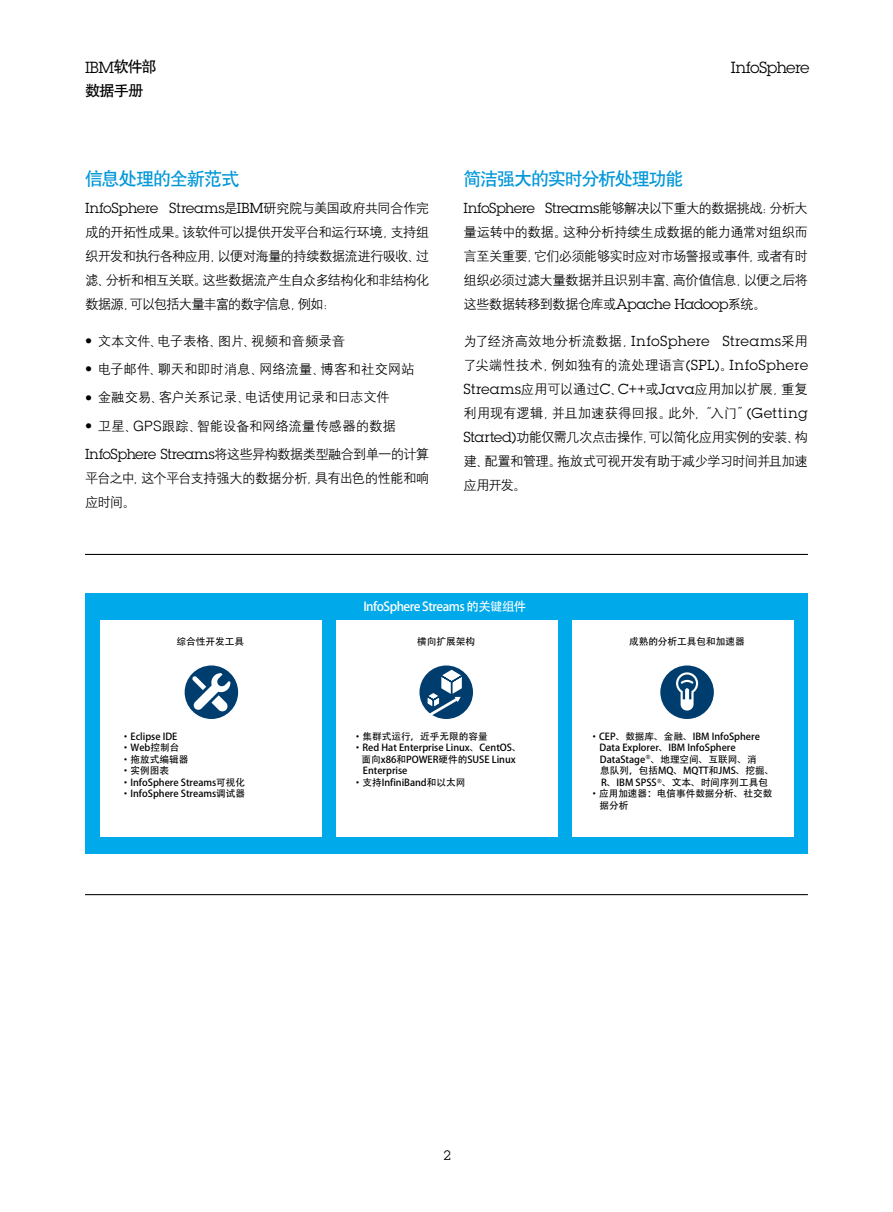
<style>
.page{position:relative;width:893px;height:1212px;background:#fff}
.page>*{position:absolute;margin:0;border:0;box-sizing:border-box;transform-origin:0 0}
.t1{font:18px "H Yb 1 gj";letter-spacing:-.06em;color:#0097d9}
.t2{font:15.75px "Lubalinfor IBM";letter-spacing:-.025em;color:#000}
.t3{font:15px "H Yb 1 gj";color:#000}
.t4{font:14.1px "Lubalinfor IBM";letter-spacing:-.01em;color:#000}
.t5{font:14.1px "Lubalinfor IBM";letter-spacing:.035em;color:#000}
.t6{font:13.5px/24px "H Yg 2 gj";letter-spacing:-.055em;color:#000;text-align:justify}
.t7{font:13.5px "H Yg 2 gj";letter-spacing:-.02em;color:#000}
.t8{font:13.5px "H Yg 2 gj";letter-spacing:-.015em;color:#000}
.t9{font:13.5px "H Yg 2 gj";letter-spacing:-.01em;color:#000}
.t10{font:13.35px "Lubalinfor IBM";color:#000}
.t11{font:12.45px "Helv Neue Boldfor IBM";letter-spacing:-.04em;color:#fff}
.t12{font:9.6px/11.6px "Helv Neue Romanfor IBM";color:#000}
.t13{font:9.6px "Helv Neue Boldfor IBM";color:#000}
.s1{font-family:"H Yb 1 gj";font-size:15px}
.s2{font-family:"H Yg 2 gj";font-size:13.5px}
.s3{font-family:"Helvetica";font-weight:300;font-size:14.1px}
.s4{font-family:"Lubalinfor IBM";font-size:14.1px}
.s5{font-family:"Helv Neue Lightfor IBM"}
</style>
<div class="page">
<div style="left:85px;top:594px;width:723px;height:260px;background:#00a9ea"></div>
<div style="left:101px;top:620px;width:221px;height:216px;background:#fff"></div>
<div style="left:336px;top:620px;width:222px;height:216px;background:#fff"></div>
<div style="left:573px;top:620px;width:221px;height:216px;background:#fff"></div>
<svg style="left:184px;top:665px;width:55px;height:55px"></svg>
<div style="left:183px;top:664px;width:57px;height:56px;border:1px solid #fff;border-radius:50%"></div>
<svg style="left:192px;top:673px;width:38px;height:39px"></svg>
<div style="left:660px;top:665px;width:54px;height:55px;background:#003d6f;border-radius:50%"></div>
<div style="left:659px;top:664px;width:56px;height:56px;border:1px solid #fff;border-radius:50%"></div>
<svg style="left:676px;top:672px;width:22px;height:38px"></svg>
<svg style="left:419px;top:665px;width:55px;height:55px"></svg>
<div style="left:418px;top:664px;width:56px;height:56px;border:1px solid #fff;border-radius:50%"></div>
<svg style="left:424px;top:667px;width:40px;height:52px"></svg>
<hr style="left:85px;top:554px;width:723px;height:1px;background:#000">
<hr style="left:85px;top:894px;width:723px;height:1px;background:#000">
<p class="t2" style="left:85px;top:57px;width:73px">IBM<span class="s1">软件部</span></p>
<p class="t3" style="left:85px;top:83px;width:60px">数据手册</p>
<h1 class="t1" style="left:85px;top:170px;width:156px">信息处理的全新范式</h1>
<p class="t4" style="left:85px;top:199px;width:346px">InfoSphere Streams<span class="s2">是</span>IBM<span class="s2">研究院与美国政府共同合作完</span></p>
<p class="t6" style="left:85px;top:220px;width:346px">成的开拓性成果。该软件可以提供开发平台和运行环境，支持组织开发和执行各种应用，以便对海量的持续数据流进行吸收、过滤、分析和相互关联。这些数据流产生自众多结构化和非结构化数据源，可以包括大量丰富的数字信息，例如：</p>
<p class="t9" style="left:85px;top:334px;width:262px"><span class="s3">•</span> 文本文件、电子表格、图片、视频和音频录音</p>
<p class="t7" style="left:85px;top:362px;width:331px"><span class="s3">•</span> 电子邮件、聊天和即时消息、网络流量、博客和社交网站</p>
<p class="t8" style="left:85px;top:390px;width:306px"><span class="s3">•</span> 金融交易、客户关系记录、电话使用记录和日志文件</p>
<p class="t7" style="left:85px;top:419px;width:313px"><span class="s3">•</span> 卫星、<span class="s3">GPS</span>跟踪、智能设备和网络流量传感器的数据</p>
<p class="t4" style="left:85px;top:445px;width:346px">InfoSphere Streams<span class="s2">将这些异构数据类型融合到单一的计算</span></p>
<p class="t6" style="left:85px;top:466px;width:346px">平台之中，这个平台支持强大的数据分析，具有出色的性能和响应时间。</p>
<p class="t2" style="left:731px;top:57px;width:80px">InfoSphere</p>
<h1 class="t1" style="left:463px;top:170px;width:221px">简洁强大的实时分析处理功能</h1>
<p class="t4" style="left:463px;top:199px;width:346px">InfoSphere Streams<span class="s2">能够解决以下重大的数据挑战：分析大</span></p>
<p class="t6" style="left:463px;top:220px;width:346px">量运转中的数据。这种分析持续生成数据的能力通常对组织而言至关重要，它们必须能够实时应对市场警报或事件，或者有时组织必须过滤大量数据并且识别丰富、高价值信息，以便之后将这些数据转移到数据仓库或<span class="s4">Apache Hadoop</span>系统。</p>
<p class="t5" style="left:463px;top:332px;width:346px"><span class="s2">为了经济高效地分析流数据，</span>InfoSphere Streams<span class="s2">采用</span></p>
<p class="t6" style="left:463px;top:353px;width:346px">了尖端性技术，例如独有的流处理语言<span class="s4">(SPL)</span>。<span class="s4">InfoSphere Streams</span>应用可以通过<span class="s4">C</span>、<span class="s4">C++</span>或<span class="s4">Java</span>应用加以扩展，重复利用现有逻辑，并且加速获得回报。此外，“入门”<span class="s4">(Getting Started)</span>功能仅需几次点击操作，可以简化应用实例的安装、构建、配置和管理。拖放式可视开发有助于减少学习时间并且加速应用开发。</p>
<p class="t11" style="left:363px;top:599px;width:164px">InfoSphere Streams 的关键组件</p>
<p class="t13" style="left:177px;top:635px;width:69px">综合性开发工具</p>
<p class="t13" style="left:417px;top:635px;width:59px">横向扩展架构</p>
<p class="t13" style="left:629px;top:635px;width:117px">成熟的分析工具包和加速器</p>
<p class="t12" style="left:121px;top:730px;width:126px"><span class="s5">·</span>Eclipse IDE<br><span class="s5">·</span>Web控制台<br><span class="s5">·</span>拖放式编辑器<br><span class="s5">·</span>实例图表<br><span class="s5">·</span>InfoSphere Streams可视化<span class="s5">·</span>InfoSphere Streams调试器</p>
<p class="t12" style="left:589px;top:730px;width:172px"><span class="s5">·</span>CEP、数据库、金融、IBM InfoSphere</p>
<p class="t12" style="left:353px;top:730px;width:136px"><span class="s5">·</span>集群式运行，近乎无限的容量</p>
<p class="t12" style="left:353px;top:742px;width:170px"><span class="s5">·</span>Red Hat Enterprise Linux、CentOS、</p>
<p class="t12" style="left:361px;top:754px;width:156px">面向x86和POWER硬件的SUSE Linux</p>
<p class="t12" style="left:363px;top:765px;width:46px">Enterprise</p>
<p class="t12" style="left:353px;top:777px;width:114px"><span class="s5">·</span>支持InfiniBand和以太网</p>
<p class="t12" style="left:600px;top:742px;width:138px">Data Explorer、IBM InfoSphere</p>
<p class="t12" style="left:600px;top:754px;width:158px">DataStage<sup>®</sup>、地理空间、互联网、消</p>
<p class="t12" style="left:600px;top:765px;width:176px">息队列，包括MQ、MQTT和JMS、挖掘、</p>
<p class="t12" style="left:601px;top:777px;width:168px">R、IBM SPSS<sup>®</sup>、文本、时间序列工具包</p>
<p class="t12" style="left:589px;top:788px;width:184px"><span class="s5">·</span>应用加速器：电信事件数据分析、社交数</p>
<p class="t12" style="left:599px;top:800px;width:30px">据分析</p>
<p class="t10" style="left:443px;top:1146px;width:9px">2</p>
</div>
